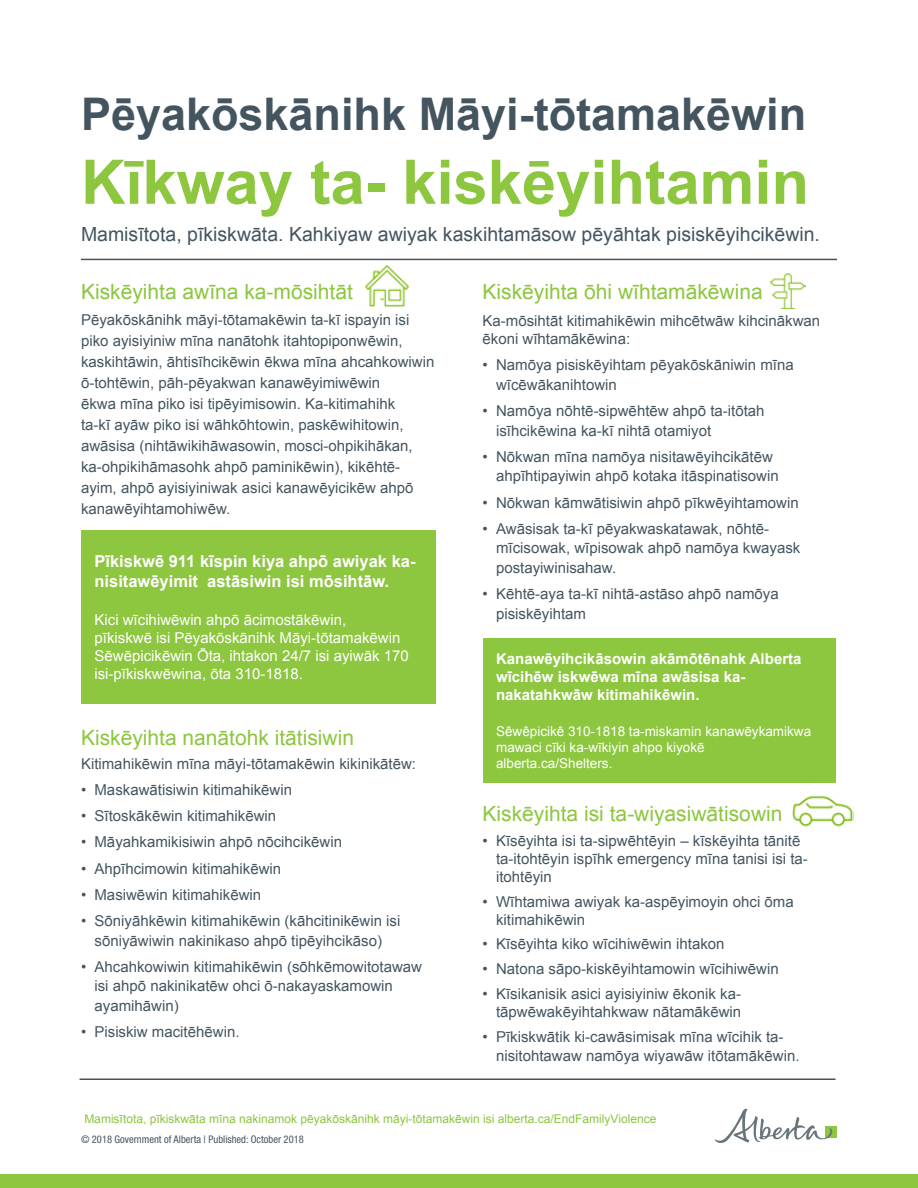
<style>
.page{position:relative;width:918px;height:1188px;background:#fff}
.page>*{position:absolute;margin:0;border:0;box-sizing:border-box;transform-origin:0 0}
.t1{font:700 61.5px "Arial";color:#8dc63f}
.t2{font:700 45px "Arial";color:#455560}
.t3{font:21px "Arial";color:#8dc63f}
.t4{font:19.5px "Arial";color:#455560}
.t5{font:700 16.5px/19.8px "Arial";color:#fff}
.t6{font:15px/19.5px "Arial";color:#455560}
.t7{font:15px/18px "Arial";color:#fff}
.t8{font:700 15px/18px "Arial";color:#fff}
.t9{font:13.5px/16.2px "Arial";color:#fff}
.t10{font:12px "Arial";color:#8dc63f}
.t11{font:condensed 10.5px "Helvetica Neue LT Std";color:#455560}
</style>
<div class="page">
<div style="left:81px;top:530px;width:354px;height:174px;background:#8dc63f"></div>
<div style="left:483px;top:638px;width:353px;height:145px;background:#8dc63f"></div>
<hr style="left:81px;top:259px;width:756px;height:1px;background:#455560">
<hr style="left:80px;top:1078px;width:756px;height:2px;background:#455560">
<div style="left:826px;top:1126px;width:11px;height:11px;background:#8dc63f"></div>
<svg style="left:715px;top:1109px;width:117px;height:34px"></svg>
<div style="left:0;top:1174px;width:918px;height:14px;background:#8dc63f"></div>
<img style="left:770px;top:274px;width:36px;height:34px">
<img style="left:792px;top:795px;width:61px;height:32px">
<img style="left:365px;top:265px;width:44px;height:42px">
<h2 class="t2" style="left:81px;top:84px;width:727px">Pēyakōskānihk Māyi-tōtamakēwin</h2>
<h1 class="t1" style="left:81px;top:141px;width:730px">Kīkway ta- kiskēyihtamin</h1>
<h3 class="t4" style="left:81px;top:222px;width:741px">Mamisītota, pīkiskwāta. Kahkiyaw awiyak kaskihtamāsow pēyāhtak pisiskēyihcikēwin.</h3>
<h3 class="t3" style="left:81px;top:278px;width:273px">Kiskēyihta awīna ka-mōsihtāt</h3>
<p class="t6" style="left:81px;top:309px;width:355px;line-height:21px">Pēyakōskānihk māyi-tōtamakēwin ta-kī ispayin isi piko ayisiyiniw mīna nanātohk itahtopiponwēwin, kaskihtāwin, āhtisīhcikēwin ēkwa mīna ahcahkowiwin ō-tohtēwin, pāh-pēyakwan kanawēyimiwēwin<br>ēkwa mīna piko isi tipēyimisowin. Ka-kitimahihk<br>ta-kī ayāw piko isi wāhkōhtowin, paskēwihitowin, awāsisa (nihtāwikihāwasowin, mosci-ohpikihākan, ka-ohpikihāmasohk ahpō paminikēwin), kikēhtē&shy;ayim, ahpō ayisiyiniwak asici kanawēyicikēw ahpō kanawēyihtamohiwēw.</p>
<p class="t5" style="left:94px;top:552px;width:323px">Pīkiskwē 911 kīspin kiya ahpō awiyak ka&shy;nisitawēyimit astāsiwin isi mōsihtāw.</p>
<p class="t7" style="left:94px;top:611px;width:316px">Kici wīcihiwēwin ahpō ācimostākēwin,<br>pīkiskwē isi Pēyakōskānihk Māyi-tōtamakēwin Sēwēpicikēwin Ōta, ihtakon 24/7 isi ayiwāk 170 isi-pīkiskwēwina, ōta 310-1818.</p>
<h3 class="t3" style="left:81px;top:724px;width:275px">Kiskēyihta nanātohk itātisiwin</h3>
<p class="t6" style="left:81px;top:754px;width:337px">Kitimahikēwin mīna māyi-tōtamakēwin kikinikātēw:</p>
<p class="t6" style="left:81px;top:780px;width:213px">• Maskawātisiwin kitimahikēwin</p>
<p class="t6" style="left:81px;top:806px;width:197px">• Sītoskākēwin kitimahikēwin</p>
<p class="t6" style="left:81px;top:833px;width:263px">• Māyahkamikisiwin ahpō nōcihcikēwin</p>
<p class="t6" style="left:81px;top:859px;width:202px">• Ahpīhcimowin kitimahikēwin</p>
<p class="t6" style="left:81px;top:885px;width:182px">• Masiwēwin kitimahikēwin</p>
<p class="t6" style="left:81px;top:911px;width:321px;text-align:center">• Sōniyāhkēwin kitimahikēwin (kāhcitinikēwin isi sōniyāwiwin nakinikaso ahpō tipēyihcikāso)</p>
<p class="t6" style="left:94px;top:957px;width:329px;text-indent:-14px">• Ahcahkowiwin kitimahikēwin (sōhkēmowitotawaw isi ahpō nakinikatēw ohci ō-nakayaskamowin ayamihāwin)</p>
<p class="t6" style="left:81px;top:1022px;width:160px">• Pisiskiw macitēhēwin.</p>
<h3 class="t3" style="left:483px;top:278px;width:282px">Kiskēyihta ōhi wīhtamākēwina</h3>
<p class="t6" style="left:483px;top:312px;width:339px;line-height:18px">Ka-mōsihtāt kitimahikēwin mihcētwāw kihcinākwan ēkoni wīhtamākēwina:</p>
<p class="t6" style="left:496px;top:356px;width:299px;text-indent:-14px">• Namōya pisiskēyihtam pēyakōskāniwin mīna wīcēwākanihtowin</p>
<p class="t6" style="left:496px;top:401px;width:270px;text-indent:-14px">• Namōya nōhtē-sipwēhtēw ahpō ta-itōtah isīhcikēwina ka-kī nihtā otamiyot</p>
<p class="t6" style="left:496px;top:447px;width:284px;text-indent:-14px">• Nōkwan mīna namōya nisitawēyihcikātēw ahpīhtipayiwin ahpō kotaka itāspinatisowin</p>
<p class="t6" style="left:483px;top:493px;width:318px">• Nōkwan kāmwātisiwin ahpō pīkwēyihtamowin</p>
<p class="t6" style="left:496px;top:519px;width:306px;text-indent:-14px">• Awāsisak ta-kī pēyakwaskatawak, nōhtē&shy;mīcisowak, wīpisowak ahpō namōya kwayask postayiwinisahaw.</p>
<p class="t6" style="left:496px;top:584px;width:284px;text-indent:-14px">• Kēhtē-aya ta-kī nihtā-astāso ahpō namōya pisiskēyihtam</p>
<p class="t8" style="left:496px;top:650px;width:307px">Kanawēyihcikāsowin akāmōtēnahk Alberta wīcihēw iskwēwa mīna awāsisa ka&shy;nakatahkwāw kitimahikēwin.</p>
<p class="t9" style="left:496px;top:723px;width:317px">Sêwêpicikê 310-1818 ta-miskamin kanawēykamikwa mawaci cīki ka-wīkiyin ahpo kiyokē alberta.ca/Shelters.</p>
<h3 class="t3" style="left:483px;top:800px;width:301px">Kiskēyihta isi ta-wiyasiwātisowin</h3>
<p class="t6" style="left:496px;top:832px;width:313px;line-height:18px;text-indent:-14px">• Kīsēyihta isi ta-sipwēhtēyin – kīskēyihta tānitē ta-itohtēyin ispīhk emergency mīna tanisi isi ta&shy;itohtēyin</p>
<p class="t6" style="left:496px;top:893px;width:299px;line-height:18px;text-indent:-14px">• Wīhtamiwa awiyak ka-aspēyimoyin ohci ōma kitimahikēwin</p>
<p class="t6" style="left:483px;top:935px;width:243px">• Kīsēyihta kiko wīcihiwēwin ihtakon</p>
<p class="t6" style="left:483px;top:959px;width:298px">• Natona sāpo-kiskēyihtamowin wīcihiwēwin</p>
<p class="t6" style="left:483px;top:985px;width:260px;line-height:18px;text-align:right">• Kīsikanisik asici ayisiyiniw ēkonik ka&shy;tāpwēwakēyihtahkwaw nātamākēwin</p>
<p class="t6" style="left:496px;top:1027px;width:305px;text-indent:-14px">• Pīkiskwātik ki-cawāsimisak mīna wīcihik ta&shy;nisitohtawaw namōya wiyawāw itōtamākēwin.</p>
<p class="t10" style="left:84px;top:1111px;width:574px">Mamisītota, pīkiskwāta mīna nakinamok pēyakōskānihk māyi-tōtamakēwin isi alberta.ca/EndFamilyViolence</p>
<p class="t11" style="left:81px;top:1133px;width:224px">© 2018 Government of Alberta | Published: October 2018</p>
</div>
